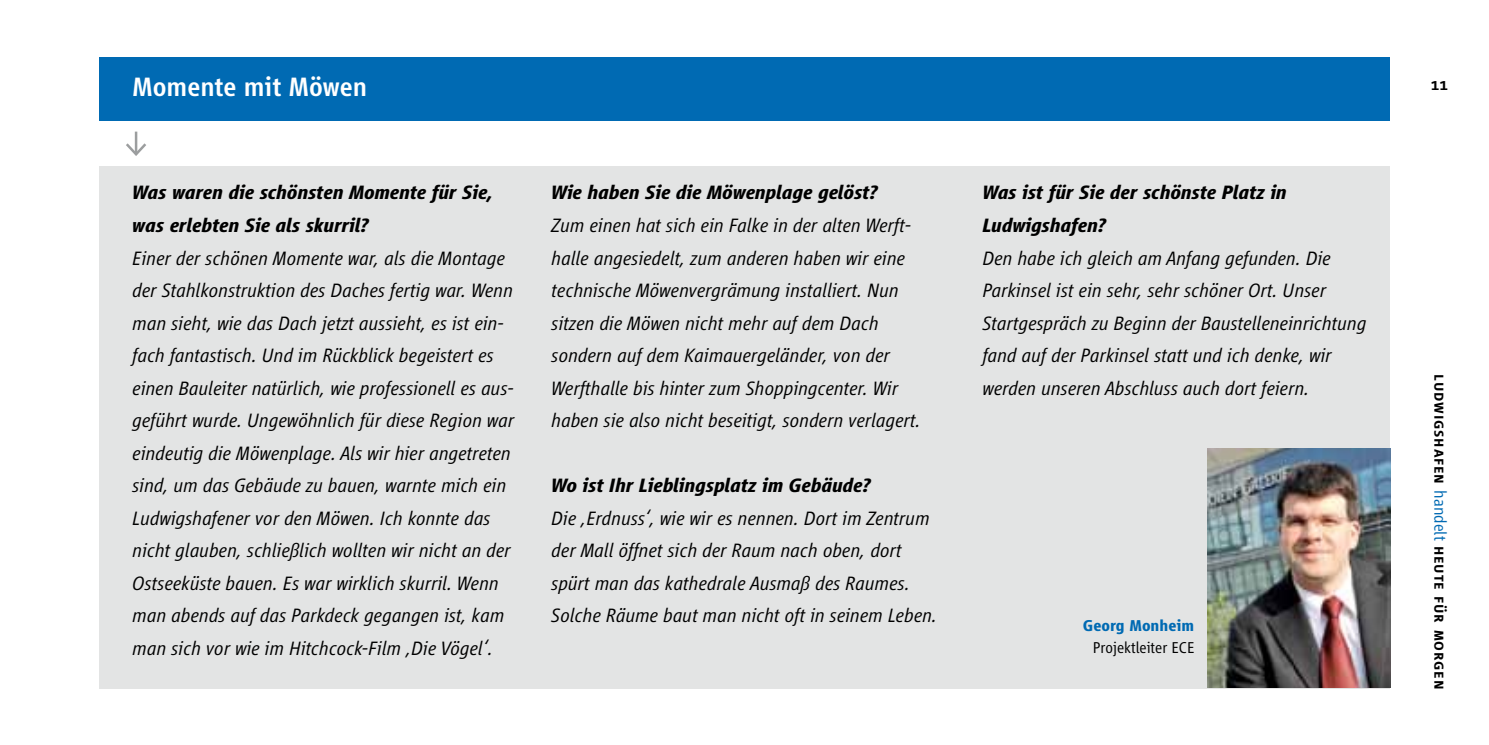
<style>
.page{position:relative;width:1489px;height:745px;background:#fff}
.page>*{position:absolute;margin:0;border:0;box-sizing:border-box;transform-origin:0 0}
.t1{font:500 27.5px "Vialog";color:#fff}
.t2{font:italic 300 20px/32.5px "Vialog";color:#000}
.t3{font:italic 700 20px/32.5px "Vialog";color:#000}
.t4{font:500 17.5px "Vialog SC";letter-spacing:.05em;color:#000}
.t5{font:300 16.25px "Vialog";color:#000}
.t6{font:700 16.25px "Vialog";color:#006ab3}
.s1{font-family:"Vialog";font-weight:300;color:#006ab3}
</style>
<div class="page">
<div style="left:99px;top:57px;width:1290px;height:63px;background:#006ab3"></div>
<hr style="left:135px;top:131px;width:2px;height:23px;background:#9c9e9f">
<svg style="left:126px;top:141px;width:20px;height:15px"></svg>
<div style="left:99px;top:166px;width:1290px;height:521px;background:#e3e4e4"></div>
<img style="left:1207px;top:447px;width:183px;height:240px">
<h1 class="t1" style="left:133px;top:72px;width:236px">Momente mit Möwen</h1>
<p class="t4" style="left:1430px;top:74px;width:18px">11</p>
<p class="t3" style="left:133px;top:176px;width:362px">Was waren die schönsten Momente für Sie, was erlebten Sie als skurril?</p>
<p class="t2" style="left:133px;top:241px;width:383px">Einer der schönen Momente war, als die Montage der Stahlkonstruktion des Daches fertig war. Wenn man sieht, wie das Dach jetzt aussieht, es ist ein&shy;fach fantastisch. Und im Rückblick begeistert es einen Bauleiter natürlich, wie professionell es aus&shy;geführt wurde. Ungewöhnlich für diese Region war eindeutig die Möwenplage. Als wir hier angetreten sind, um das Gebäude zu bauen, warnte mich ein Ludwigshafener vor den Möwen. Ich konnte das nicht glauben, schließlich wollten wir nicht an der Ostseeküste bauen. Es war wirklich skurril. Wenn man abends auf das Parkdeck gegangen ist, kam man sich vor wie im Hitchcock-Film ‚Die Vögel‘.</p>
<p class="t3" style="left:551px;top:176px;width:327px">Wie haben Sie die Möwenplage gelöst?</p>
<p class="t2" style="left:551px;top:209px;width:371px">Zum einen hat sich ein Falke in der alten Werft&shy;halle angesiedelt, zum anderen haben wir eine technische Möwenvergrämung installiert. Nun sitzen die Möwen nicht mehr auf dem Dach sondern auf dem Kaimauergeländer, von der Werfthalle bis hinter zum Shoppingcenter. Wir haben sie also nicht beseitigt, sondern verlagert.</p>
<p class="t3" style="left:551px;top:469px;width:320px">Wo ist Ihr Lieblingsplatz im Gebäude?</p>
<p class="t2" style="left:551px;top:501px;width:387px">Die ‚Erdnuss‘, wie wir es nennen. Dort im Zentrum der Mall öffnet sich der Raum nach oben, dort spürt man das kathedrale Ausmaß des Raumes.<br>Solche Räume baut man nicht oft in seinem Leben.</p>
<p class="t3" style="left:982px;top:176px;width:306px">Was ist für Sie der schönste Platz in<br>Ludwigshafen?</p>
<p class="t2" style="left:982px;top:241px;width:385px">Den habe ich gleich am Anfang gefunden. Die Parkinsel ist ein sehr, sehr schöner Ort. Unser Startgespräch zu Beginn der Baustelleneinrichtung fand auf der Parkinsel statt und ich denke, wir werden unseren Abschluss auch dort feiern.</p>
<p class="t6" style="left:1082px;top:616px;width:113px">Georg Monheim</p>
<p class="t5" style="left:1092px;top:638px;width:103px">Projektleiter ECE</p>
<p class="t4" style="left:1449px;top:374px;width:316px;rotate:90deg">ludwigshafen <span class="s1">handelt</span> heute für morgen</p>
</div>
